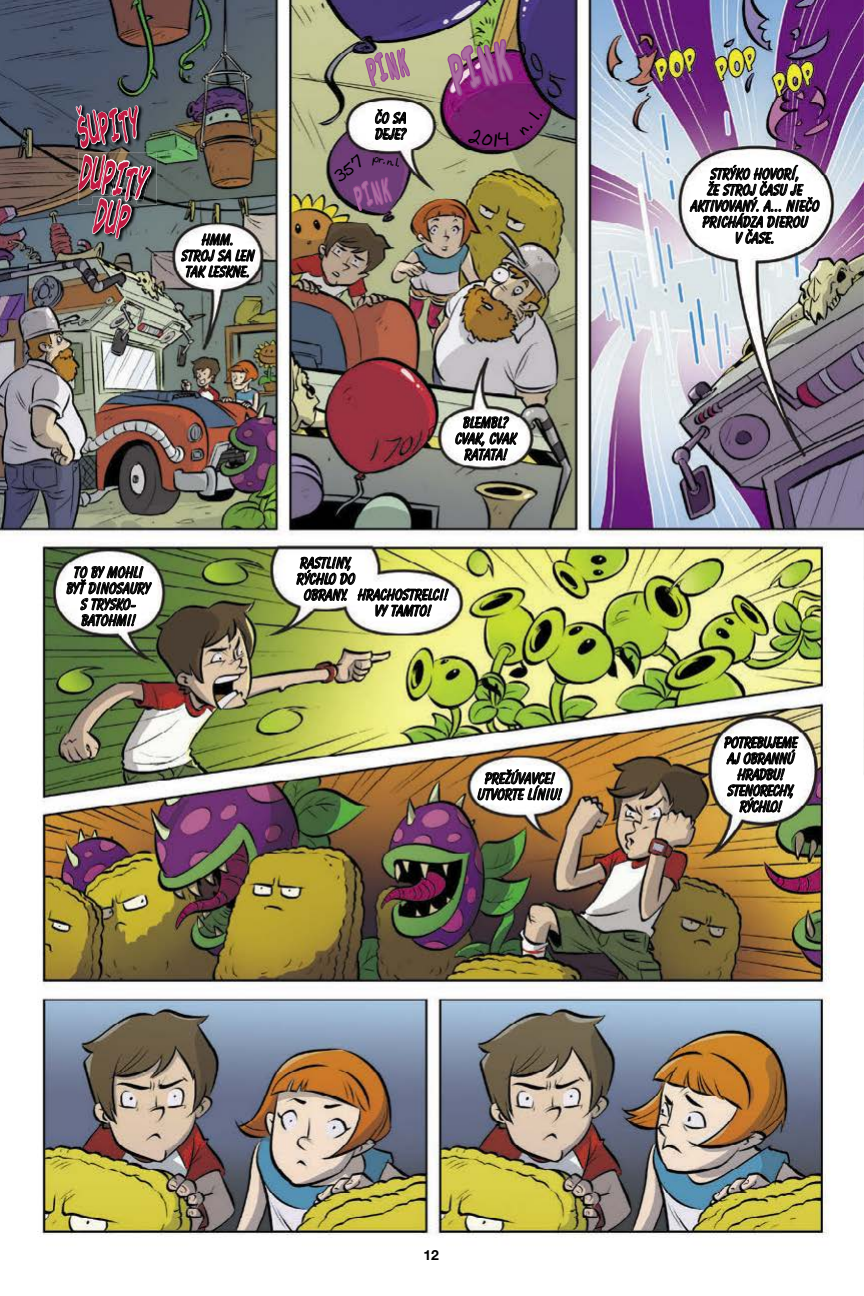
<style>
.page{position:relative;width:864px;height:1296px;background:#fff}
.page>*{position:absolute;margin:0;border:0;box-sizing:border-box;transform-origin:0 0}
.t1{font:50.8px "Komika Parch CE";color:#ab6da1;scale:.4 1}
.t2{font:44.2px "Komika Parch CE";color:#c11941;scale:.4 1}
.t3{font:40.4px "Komika Parch CE";color:#c11941;scale:.4 1}
.t4{font:34.6px "Komika Parch CE";color:#ab6da1;scale:.4 1}
.t5{font:30.4px "Komika Parch CE";color:#ab6da1;scale:.4 1}
.t6{font:16px/16px "Balloon Bd AT";letter-spacing:-.01em;color:#000;text-align:center}
.t7{font:700 14px "Helvetica Neue LT Std";color:#000}
</style>
<div class="page">
<img style="left:0;top:0;width:864px;height:1238px">
<svg style="left:364px;top:12px;width:47px;height:87px;background:#82717d"></svg>
<img style="left:151px;top:152px;width:6px;height:53px">
<svg style="left:181px;top:229px;width:75px;height:62px"></svg>
<svg style="left:455px;top:412px;width:63px;height:58px"></svg>
<svg style="left:66px;top:562px;width:86px;height:73px"></svg>
<svg style="left:296px;top:552px;width:153px;height:73px"></svg>
<svg style="left:477px;top:757px;width:86px;height:57px"></svg>
<svg style="left:724px;top:730px;width:75px;height:92px"></svg>
<svg style="left:689px;top:152px;width:131px;height:93px"></svg>
<img style="left:75px;top:75px;width:76px;height:200px">
<img style="left:446px;top:0;width:97px;height:147px">
<img style="left:333px;top:109px;width:74px;height:118px">
<h3 class="t3" style="left:73px;top:103px;width:156px;rotate:-10deg">ŠUPITY</h3>
<h2 class="t2" style="left:87px;top:140px;width:167px;rotate:10deg">DUPITY</h2>
<p class="t6" style="left:182px;top:232px;width:75px">HMM.<br>STROJ SA LEN<br>TAK LESKNE.</p>
<h3 class="t4" style="left:362px;top:49px;width:98px;rotate:-16deg">PINK</h3>
<h1 class="t1" style="left:442px;top:40px;width:143px;rotate:-16deg">PINK</h1>
<p class="t6" style="left:375px;top:110px;width:33px;text-align:left">ČO SA<br>DEJE?</p>
<h3 class="t5" style="left:350px;top:177px;width:86px;rotate:-15deg">PINK</h3>
<p class="t6" style="left:67px;top:564px;width:86px">TO BY MOHLI<br>BYŤ DINOSAURY<br>S TRYSKO-<br>BATOHMI!</p>
<p class="t6" style="left:455px;top:415px;width:63px">BLEMBL?<br>CVAK, CVAK<br>RATATA!</p>
<p class="t6" style="left:300px;top:555px;width:53px">RASTLINY,</p>
<p class="t6" style="left:297px;top:571px;width:60px">RÝCHLO DO</p>
<p class="t6" style="left:304px;top:587px;width:146px">OBRANY. HRACHOSTRELCI!</p>
<p class="t6" style="left:375px;top:603px;width:58px">VY TAMTO!</p>
<p class="t6" style="left:478px;top:770px;width:86px">PREŽÚVAVCE!<br>UTVORTE LÍNIU!</p>
<p class="t6" style="left:691px;top:166px;width:130px">STRÝKO HOVORÍ,<br>ŽE STROJ ČASU JE<br>AKTIVOVANÝ. A... NIEČO<br>PRICHÁDZA DIEROU<br>V ČASE.</p>
<p class="t6" style="left:724px;top:735px;width:75px">POTREBUJEME<br>AJ OBRANNÚ<br>HRADBU!<br>STENORECHY,<br>RÝCHLO!</p>
<p class="t7" style="left:424px;top:1246px;width:17px">12</p>
</div>
